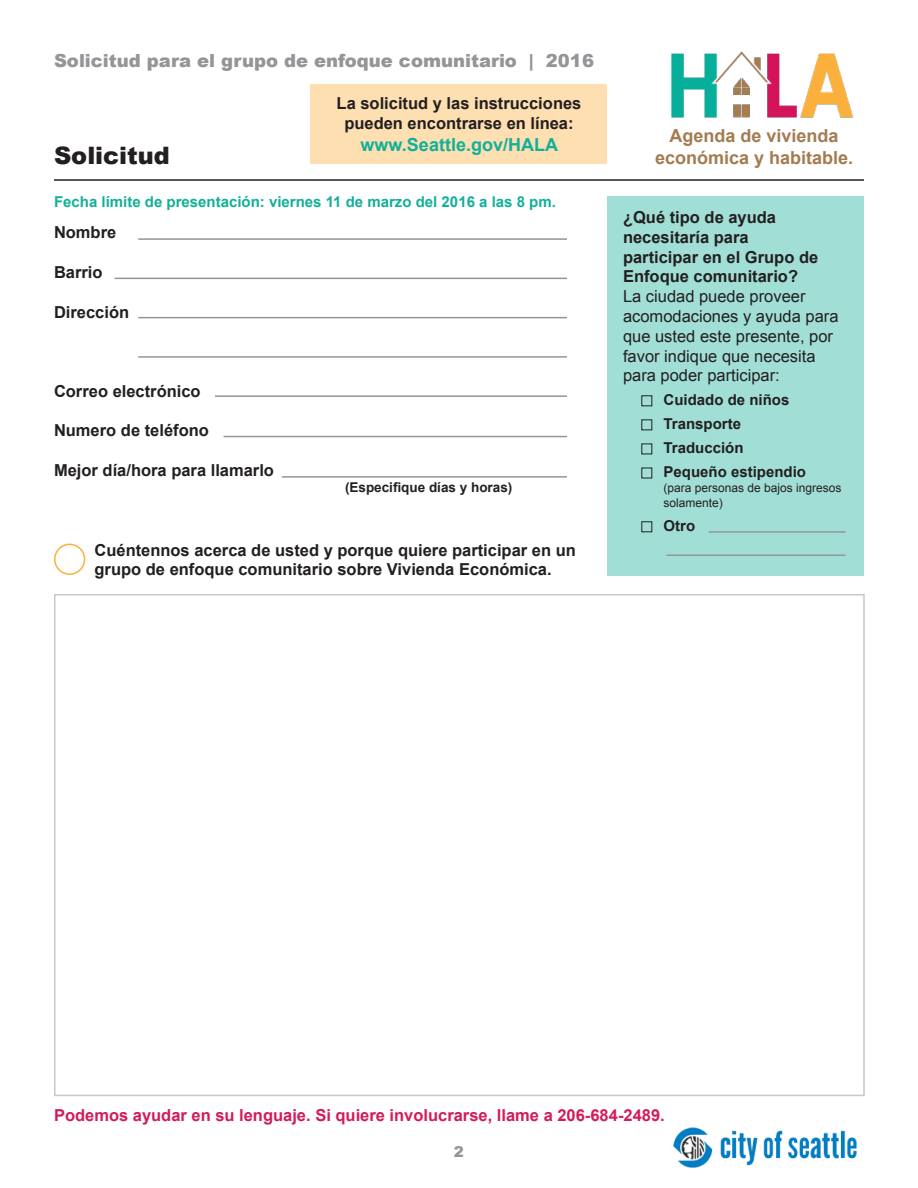
<style>
.page{position:relative;width:918px;height:1188px;background:#fff}
.page>*{position:absolute;margin:0;border:0;box-sizing:border-box;transform-origin:0 0}
.t1{font:900 24px "Arial";color:#231f20}
.t2{font:900 18px "Arial";color:#939598}
.t3{font:700 18px/21.6px "Arial";color:#a47b51;text-align:center}
.t4{font:700 18px "Arial";color:#13b099}
.t5{font:700 16.5px/19.8px "Arial";color:#231f20}
.t6{font:16.5px/19.8px "Arial";color:#231f20}
.t7{font:700 16.5px "Arial";color:#d31b5c}
.t8{font:700 15px "Arial";color:#13b099}
.t9{font:700 15px "Arial";color:#231f20}
.t10{font:900 15px "Arial";color:#939598}
.t11{font:700 13.5px "Arial";color:#231f20}
.t12{font:12px/15px "Arial";color:#231f20}
.s1{font-weight:700}
</style>
<div class="page">
<div style="left:54px;top:544px;width:31px;height:31px;border:2px solid #fbb03b;border-radius:50%"></div>
<div style="left:608px;top:196px;width:256px;height:380px;background:#a1dfd6"></div>
<hr style="left:224px;top:436px;width:343px;height:1px;background:#939598">
<hr style="left:282px;top:476px;width:285px;height:2px;background:#939598">
<hr style="left:138px;top:356px;width:429px;height:2px;background:#939598">
<hr style="left:215px;top:395px;width:352px;height:2px;background:#939598">
<hr style="left:138px;top:317px;width:429px;height:1px;background:#939598">
<hr style="left:114px;top:278px;width:453px;height:1px;background:#939598">
<hr style="left:138px;top:238px;width:429px;height:2px;background:#939598">
<div style="left:310px;top:85px;width:298px;height:79px;background:#fddfb1"></div>
<img style="left:673px;top:1127px;width:184px;height:41px">
<hr style="left:709px;top:531px;width:137px;height:2px;background:#939598">
<hr style="left:666px;top:554px;width:180px;height:2px;background:#939598">
<div style="left:641px;top:395px;width:11px;height:11px;border:1px solid #231f20"></div>
<div style="left:641px;top:419px;width:11px;height:11px;border:1px solid #231f20"></div>
<div style="left:641px;top:444px;width:11px;height:10px;border:1px solid #231f20"></div>
<div style="left:641px;top:468px;width:11px;height:10px;border:1px solid #231f20"></div>
<div style="left:641px;top:521px;width:11px;height:11px;border:1px solid #231f20"></div>
<img style="left:671px;top:51px;width:183px;height:67px">
<hr style="left:54px;top:179px;width:810px;height:2px;background:#231f20">
<p class="t2" style="left:54px;top:47px;width:542px">Solicitud para el grupo de enfoque comunitario | 2016</p>
<p class="t5" style="left:337px;top:94px;width:246px;text-align:center">La solicitud y las instrucciones pueden encontrarse en línea:</p>
<p class="t4" style="left:361px;top:132px;width:199px">www.Seattle.gov/HALA</p>
<p class="t1" style="left:54px;top:138px;width:117px">Solicitud</p>
<p class="t8" style="left:54px;top:192px;width:503px">Fecha límite de presentación: viernes 11 de marzo del 2016 a las 8 pm.</p>
<p class="t5" style="left:54px;top:223px;width:64px">Nombre</p>
<p class="t5" style="left:54px;top:263px;width:50px">Barrio</p>
<p class="t5" style="left:54px;top:302px;width:77px">Dirección</p>
<p class="t5" style="left:54px;top:382px;width:148px">Correo electrónico</p>
<p class="t5" style="left:54px;top:421px;width:156px">Numero de teléfono</p>
<p class="t5" style="left:54px;top:461px;width:222px">Mejor día/hora para llamarlo</p>
<p class="t11" style="left:345px;top:478px;width:169px">(Especifique días y horas)</p>
<p class="t5" style="left:94px;top:540px;width:483px">Cuéntennos acerca de usted y porque quiere participar en un grupo de enfoque comunitario sobre Vivienda Económica.</p>
<p class="t3" style="left:655px;top:126px;width:200px">Agenda de vivienda económica y habitable.</p>
<p class="t6" style="left:623px;top:208px;width:217px"><span class="s1">¿Qué tipo de ayuda necesitaría para<br>participar en el Grupo de<br>Enfoque comunitario?<br></span>La ciudad puede proveer acomodaciones y ayuda para que usted este presente, por favor indique que necesita para poder participar:</p>
<p class="t9" style="left:664px;top:390px;width:127px">Cuidado de niños</p>
<p class="t9" style="left:664px;top:414px;width:79px">Transporte</p>
<p class="t9" style="left:664px;top:438px;width:82px">Traducción</p>
<p class="t9" style="left:664px;top:462px;width:144px">Pequeño estipendio</p>
<p class="t12" style="left:664px;top:481px;width:180px">(para personas de bajos ingresos solamente)</p>
<p class="t9" style="left:664px;top:516px;width:33px">Otro</p>
<p class="t7" style="left:54px;top:1104px;width:612px">Podemos ayudar en su lenguaje. Si quiere involucrarse, llame a 206-684-2489.</p>
<p class="t10" style="left:454px;top:1141px;width:12px">2</p>
</div>
